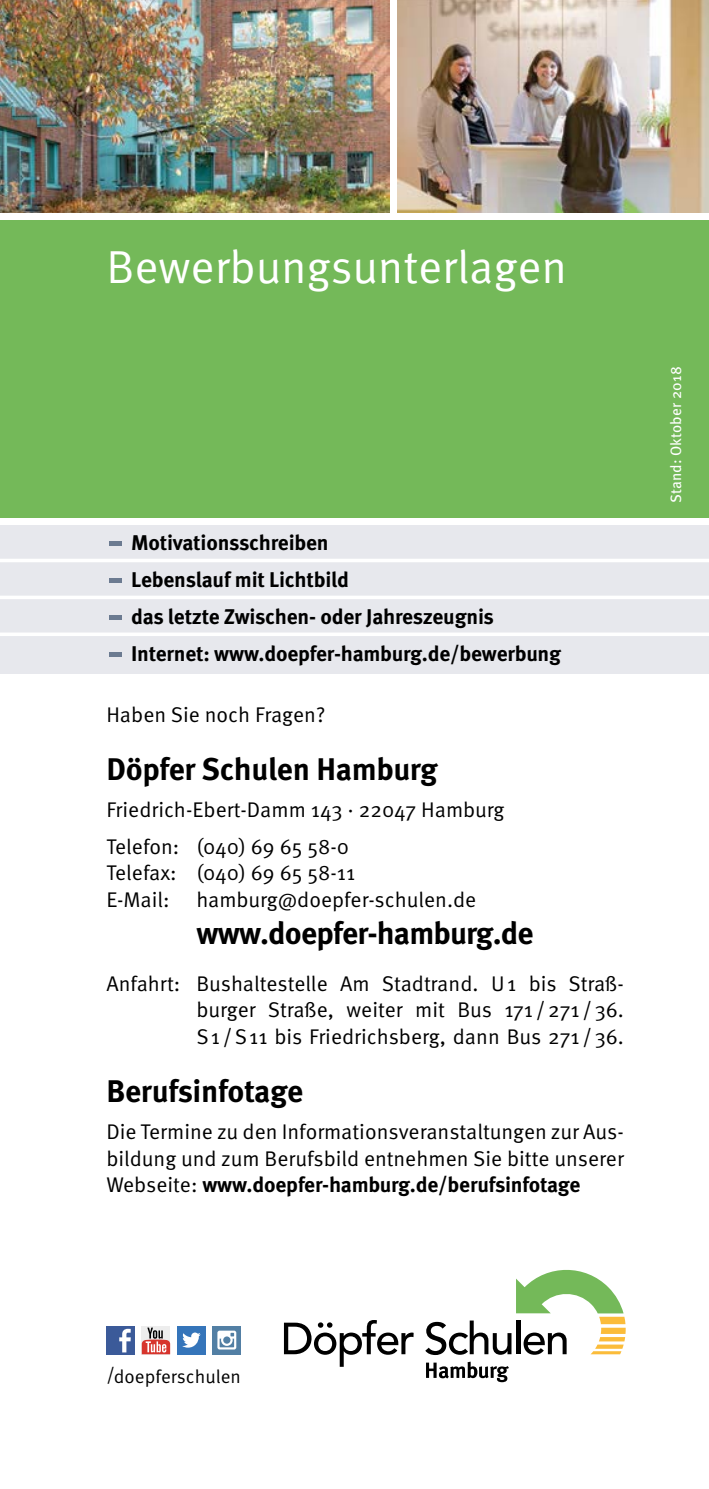
<style>
.page{position:relative;width:709px;height:1489px;background:#fff}
.page>*{position:absolute;margin:0;border:0;box-sizing:border-box;transform-origin:0 0}
.Text_8_5pt_Aufzählun{font:63.75px "Meta OT Norm";color:#6c7b91}
.Head_1_-_18_5pt{font:46.25px "Meta OT Norm";color:#fff}
.Head_2_-_12_5pt{font:700 31.25px "Meta OT";letter-spacing:-.01em;color:#000}
.Text_8_5pt_Block{font:700 31.25px "Meta OT";letter-spacing:-.025em;color:#000}
.Text_8_5pt_Block-2{font:21.25px/26.2px "Meta OT Norm";color:#000;text-align:justify}
.Text_8_5pt_Aufzählun-2{font:700 21.25px "Meta OT";letter-spacing:-.01em;color:#000}
.t1{font:18.75px "Meta OT Norm";color:#000}
.t2{font:15px "Meta OT";letter-spacing:.01em;color:#fff}
.s1{font-family:"Meta OT";font-weight:700}
</style>
<div class="page">
<div style="left:0;top:220px;width:709px;height:297px;background:#74b959"></div>
<hr style="left:708px;top:524px;width:1px;height:567px;background:#e7e8ed">
<img style="left:0;top:0;width:390px;height:213px">
<img style="left:397px;top:0;width:312px;height:213px">
<svg style="left:425px;top:1270px;width:200px;height:84px"></svg>
<svg style="left:284px;top:1320px;width:129px;height:46px"></svg>
<svg style="left:426px;top:1361px;width:83px;height:20px"></svg>
<div style="left:0;top:524px;width:709px;height:149px;background:#e7e8ed"></div>
<hr style="left:0;top:559px;width:709px;height:3px;background:#fff">
<hr style="left:0;top:596px;width:709px;height:3px;background:#fff">
<svg style="left:0;top:632px;width:709px;height:4px;fill:#fff"></svg>
<div style="left:106px;top:1325px;width:29px;height:29px;background:#3b5a99"></div>
<svg style="left:119px;top:1328px;width:12px;height:24px"></svg>
<div style="left:142px;top:1325px;width:28px;height:29px;background:#ededed"></div>
<svg style="left:142px;top:1327px;width:28px;height:27px"></svg>
<div style="left:177px;top:1325px;width:29px;height:29px;background:#3575ba"></div>
<svg style="left:182px;top:1332px;width:19px;height:15px"></svg>
<div style="left:213px;top:1325px;width:28px;height:29px;background:#527fa4"></div>
<svg style="left:217px;top:1330px;width:19px;height:19px"></svg>
<p class="Head_1_-_18_5pt" style="left:106px;top:239px;width:462px">Bewerbungsunterlagen</p>
<p class="Text_8_5pt_Aufzählun" style="left:106px;top:500px;width:21px">-</p>
<p class="Text_8_5pt_Aufzählun-2" style="left:131px;top:529px;width:199px">Motivationsschreiben</p>
<p class="Text_8_5pt_Aufzählun" style="left:106px;top:537px;width:21px">-</p>
<p class="Text_8_5pt_Aufzählun-2" style="left:131px;top:566px;width:219px">Lebenslauf mit Lichtbild</p>
<p class="Text_8_5pt_Aufzählun" style="left:106px;top:574px;width:21px">-</p>
<p class="Text_8_5pt_Aufzählun-2" style="left:131px;top:603px;width:364px">das letzte Zwischen- oder Jahreszeugnis</p>
<p class="Text_8_5pt_Aufzählun" style="left:106px;top:611px;width:21px">-</p>
<p class="Text_8_5pt_Aufzählun-2" style="left:131px;top:640px;width:431px">Internet: www.doepfer-hamburg.de/bewerbung</p>
<p class="Text_8_5pt_Block-2" style="left:106px;top:701px;width:220px">Haben Sie noch Fragen?</p>
<p class="Head_2_-_12_5pt" style="left:106px;top:749px;width:333px">Döpfer Schulen Hamburg</p>
<p class="Text_8_5pt_Block-2" style="left:106px;top:797px;width:400px">Friedrich-Ebert-Damm 143 · 22047 Hamburg</p>
<p class="Text_8_5pt_Block-2" style="left:106px;top:833px;width:250px;text-align:left">Telefon: (040) 69 65 58-0<br>Telefax: (040) 69 65 58-11<br>E-Mail:</p>
<p class="Text_8_5pt_Block-2" style="left:196px;top:886px;width:281px">hamburg@doepfer-schulen.de</p>
<p class="Text_8_5pt_Block" style="left:196px;top:912px;width:339px">www.doepfer-hamburg.de</p>
<p class="Text_8_5pt_Block-2" style="left:196px;top:970px;width:429px;text-indent:-90px">Anfahrt: Bushaltestelle Am Stadtrand. U1 bis Straß&shy;burger Straße, weiter mit Bus 171 /271 /36.<br>S1 /S11 bis Friedrichsberg, dann Bus 271 /36.</p>
<p class="Head_2_-_12_5pt" style="left:106px;top:1071px;width:198px">Berufsinfotage</p>
<p class="Text_8_5pt_Block-2" style="left:106px;top:1118px;width:519px">Die Termine zu den Informationsveranstaltungen zur Aus&shy;bildung und zum Berufsbild entnehmen Sie bitte unserer Webseite: <span class="s1">www.doepfer-hamburg.de/berufsinfotage</span></p>
<p class="t2" style="left:667px;top:503px;width:138px;rotate:-90deg">Stand: Oktober 2018</p>
<p class="t1" style="left:106px;top:1364px;width:136px">/doepferschulen</p>
</div>
